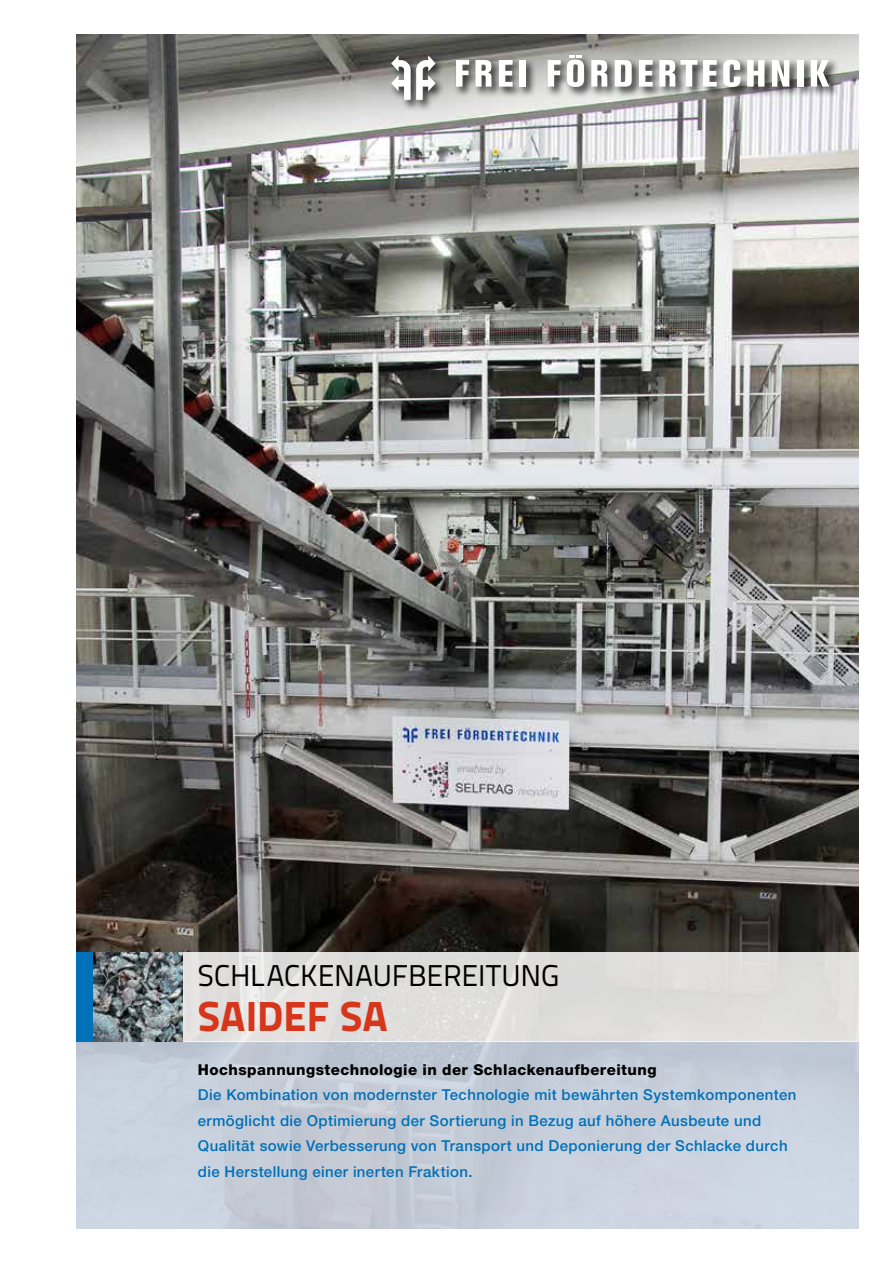
<style>
.page{position:relative;width:893px;height:1263px;background:#fff}
.page>*{position:absolute;margin:0;border:0;box-sizing:border-box;transform-origin:0 0}
.t1{font:800 42px "Titillium Text 22 L";color:#d6361b}
.t2{font:30px "Titillium Text 22 L";letter-spacing:-.005em;color:#000}
.t3{font:500 15px/25.5px "Helvetica Neue";letter-spacing:.025em;color:#0070b8}
.t4{font:800 15px "Helvetica Neue";letter-spacing:.03em;color:#000}
</style>
<div class="page">
<img style="left:77px;top:34px;width:782px;height:918px">
<div style="left:77px;top:1042px;width:782px;height:187px;background:#c7cfdb"></div>
<div style="left:77px;top:952px;width:782px;height:90px;background:#dfdedd"></div>
<div style="left:77px;top:952px;width:16px;height:90px;background:#0070b8"></div>
<div style="left:389px;top:53px;width:451px;height:58px;background:#000;opacity:.8"></div>
<svg style="left:499px;top:60px;width:14px;height:27px"></svg>
<svg style="left:456px;top:60px;width:13px;height:27px"></svg>
<div style="left:519px;top:60px;width:7px;height:27px;background:#fff"></div>
<svg style="left:548px;top:60px;width:13px;height:27px"></svg>
<svg style="left:747px;top:60px;width:17px;height:27px"></svg>
<svg style="left:772px;top:60px;width:17px;height:27px"></svg>
<svg style="left:723px;top:60px;width:17px;height:27px"></svg>
<div style="left:797px;top:60px;width:6px;height:27px;background:#fff"></div>
<svg style="left:811px;top:60px;width:18px;height:27px"></svg>
<svg style="left:639px;top:60px;width:14px;height:27px"></svg>
<svg style="left:615px;top:60px;width:17px;height:27px"></svg>
<svg style="left:703px;top:60px;width:14px;height:27px"></svg>
<svg style="left:391px;top:55px;width:45px;height:45px"></svg>
<svg style="left:659px;top:60px;width:38px;height:27px"></svg>
<svg style="left:591px;top:60px;width:16px;height:27px"></svg>
<svg style="left:475px;top:60px;width:16px;height:27px"></svg>
<svg style="left:567px;top:55px;width:17px;height:32px"></svg>
<img style="left:94px;top:952px;width:89px;height:90px">
<h2 class="t2" style="left:198px;top:953px;width:363px">SCHLACKENAUFBEREITUNG</h2>
<h1 class="t1" style="left:198px;top:983px;width:191px">SAIDEF SA</h1>
<p class="t4" style="left:198px;top:1060px;width:460px">Hochspannungstechnologie in der Schlackenaufbereitung</p>
<p class="t3" style="left:198px;top:1082px;width:600px">Die Kombination von modernster Technologie mit bewährten Systemkomponenten ermöglicht die Optimierung der Sortierung in Bezug auf höhere Ausbeute und Qualität sowie Verbesserung von Transport und Deponierung der Schlacke durch die Herstellung einer inerten Fraktion.</p>
</div>
